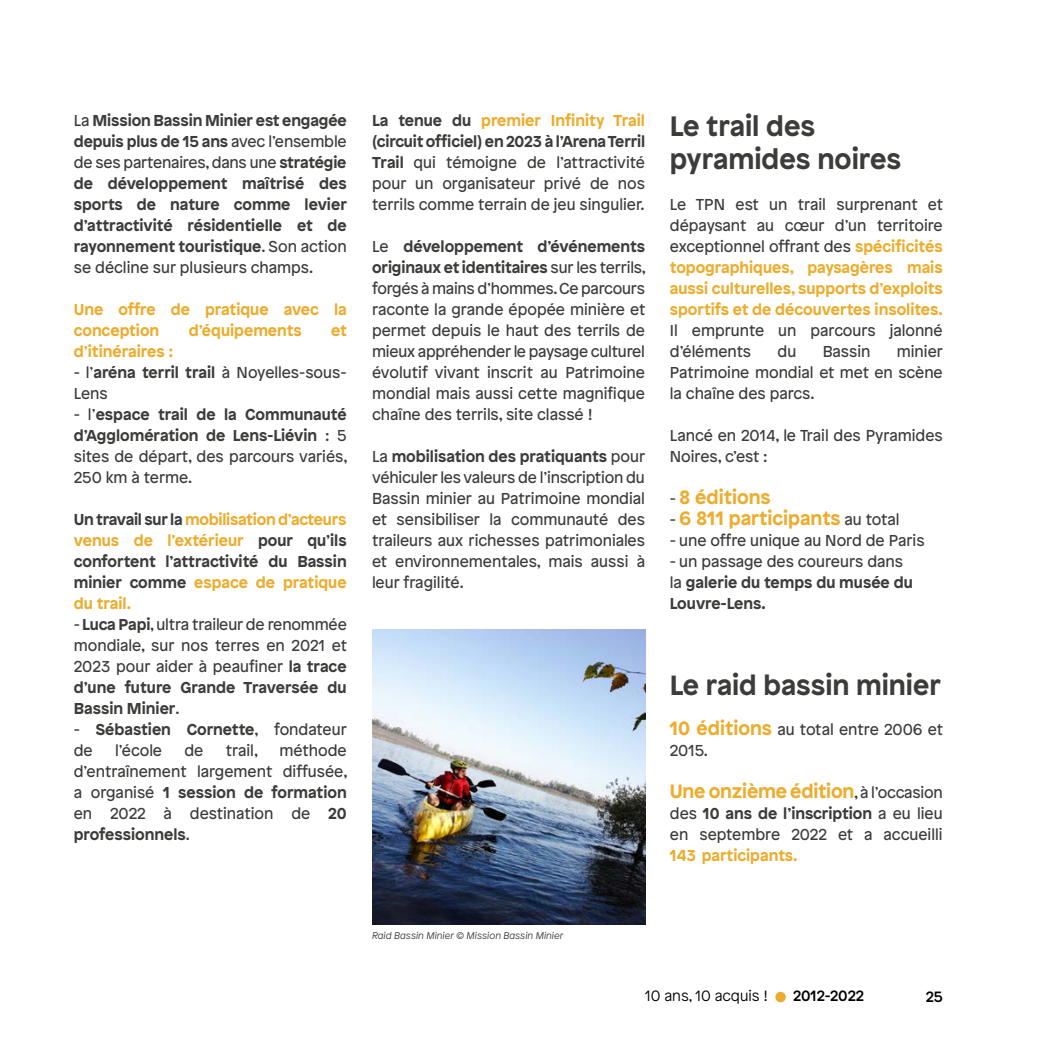
<style>
.page{position:relative;width:1042px;height:1042px;background:#fff}
.page>*{position:absolute;margin:0;border:0;box-sizing:border-box;transform-origin:0 0}
.t1{font:700 28px/33.6px "Patron";color:#3c3c3b}
.t2{font:700 27.65px "Patron";color:#3c3c3b}
.t3{font:700 19.25px "Patron";color:#ecac2d}
.t4{font:15.75px/21px "Patron";color:#3c3c3b;text-align:justify}
.t5{font:700 15.75px/21px "Patron";color:#3c3c3b;text-align:justify}
.t6{font:700 15.75px/21px "Patron";color:#ecac2d}
.t7{font:300 14.88px "Patron";color:#000}
.t8{font:500 14.88px "Patron";color:#000}
.t9{font:italic 300 9.62px "Patron";color:#3c3c3b}
.s1{font-weight:400}
.s2{font-weight:700}
.s3{color:#ecac2d}
.s4{font-weight:700;color:#ecac2d}
.s5{font-weight:400;color:#3c3c3b}
.s6{font-weight:400;font-size:15.75px;color:#3c3c3b}
.s7{font-weight:700;font-size:19.25px;color:#ecac2d}
</style>
<div class="page">
<div style="left:775px;top:992px;width:11px;height:10px;background:#ecac2d;border-radius:50%"></div>
<img style="left:372px;top:629px;width:273px;height:295px">
<p class="t5" style="left:74px;top:109px;width:274px"><span class="s1">La</span> Mission Bassin Minier est engagée depuis plus de 15 ans <span class="s1">avec l’ensemble de ses partenaires, dans une</span> stratégie de développement maîtrisé des sports de nature comme levier d’attractivité résidentielle et de rayonnement touristique<span class="s1">. Son action se décline sur plusieurs champs.</span></p>
<p class="t6" style="left:74px;top:298px;width:274px">Une offre de pratique avec la conception</p>
<p class="t6" style="left:189px;top:319px;width:114px">d’équipements</p>
<p class="t6" style="left:331px;top:319px;width:17px">et</p>
<p class="t6" style="left:74px;top:340px;width:101px">d’itinéraires :</p>
<p class="t4" style="left:74px;top:361px;width:274px">- l’<span class="s2">aréna terril trail</span> à Noyelles-sous-<br>Lens</p>
<p class="t5" style="left:74px;top:403px;width:275px"><span class="s1">- l’</span>espace trail de la Communauté d’Agglomération de Lens-Liévin <span class="s1">: 5 sites de départ, des parcours variés, 250 km à terme.</span></p>
<p class="t5" style="left:74px;top:508px;width:274px">Un travail sur la <span class="s3">mobilisation d’acteurs venus de l’extérieur</span> pour qu’ils confortent l’attractivité du Bassin minier comme <span class="s3">espace de pratique du trail.</span></p>
<p class="t4" style="left:74px;top:613px;width:275px">- <span class="s2">Luca Papi</span>, ultra traileur de renommée mondiale, sur nos terres en 2021 et 2023 pour aider à peaufiner <span class="s2">la trace d’une future Grande Traversée du Bassin Minier</span>.</p>
<p class="t5" style="left:74px;top:717px;width:274px"><span class="s1">-</span> Sébastien Cornette<span class="s1">, fondateur de</span></p>
<p class="t4" style="left:115px;top:739px;width:48px">l’école</p>
<p class="t4" style="left:184px;top:739px;width:20px">de</p>
<p class="t4" style="left:226px;top:739px;width:34px">trail,</p>
<p class="t4" style="left:74px;top:739px;width:275px;text-indent:206px">méthode d’entraînement largement diffusée, a organisé <span class="s2">1 session de formation </span>en 2022 à destination de <span class="s2">20 professionnels</span>.</p>
<p class="t4" style="left:372px;top:109px;width:274px"><span class="s2">La tenue du</span> <span class="s4">premier Infinity Trail </span><span class="s2">(circuit officiel) en 2023 à l’Arena Terril Trail</span> qui témoigne de l’attractivité pour un organisateur privé de nos terrils comme terrain de jeu singulier.</p>
<p class="t4" style="left:372px;top:235px;width:275px">Le <span class="s2">développement d’événements originaux et identitaires</span> sur les terrils, forgés à mains d’hommes. Ce parcours raconte la grande épopée minière et permet depuis le haut des terrils de mieux appréhender le paysage culturel évolutif vivant inscrit au Patrimoine mondial mais aussi cette magnifique chaîne des terrils, site classé !</p>
<p class="t4" style="left:372px;top:445px;width:274px">La <span class="s2">mobilisation des pratiquants</span> pour véhiculer les valeurs de l’inscription du Bassin minier au Patrimoine mondial et sensibiliser la communauté des traileurs aux richesses patrimoniales et environnementales, mais aussi à leur fragilité.</p>
<h1 class="t1" style="left:670px;top:107px;width:233px">Le trail des pyramides noires</h1>
<p class="t6" style="left:670px;top:193px;width:275px;text-align:justify"><span class="s5">Le TPN est un trail surprenant et dépaysant au cœur d’un territoire exceptionnel offrant des</span> spécificités topographiques, paysagères mais aussi culturelles, supports d’exploits sportifs et de découvertes insolites.</p>
<p class="t4" style="left:670px;top:319px;width:274px">Il emprunte un parcours jalonné d’éléments</p>
<p class="t4" style="left:670px;top:340px;width:275px;text-indent:227px">minier Patrimoine mondial et met en scène la chaîne des parcs.</p>
<p class="t4" style="left:670px;top:424px;width:274px">Lancé en 2014, le Trail des Pyramides<br>Noires, c’est :</p>
<p class="t3" style="left:670px;top:482px;width:102px"><span class="s6">-</span> 8 éditions</p>
<p class="t3" style="left:670px;top:503px;width:231px"><span class="s6">-</span> 6 811 participants <span class="s6">au total</span></p>
<p class="t4" style="left:670px;top:529px;width:256px">- une offre unique au Nord de Paris</p>
<p class="t5" style="left:670px;top:550px;width:244px;text-align:left"><span class="s1">- un passage des coureurs dans la</span> galerie du temps du musée du<br>Louvre-Lens.</p>
<p class="t4" style="left:777px;top:340px;width:20px">du</p>
<p class="t4" style="left:822px;top:340px;width:49px">Bassin</p>
<h2 class="t2" style="left:670px;top:663px;width:272px">Le raid bassin minier</h2>
<p class="t4" style="left:670px;top:718px;width:275px"><span class="s7">10 éditions</span> au total entre 2006 et<br>2015.</p>
<p class="t3" style="left:670px;top:776px;width:274px">Une onzième édition<span class="s6">, à l’occasion</span></p>
<p class="t4" style="left:670px;top:802px;width:274px">des <span class="s2">10 ans de l’inscription</span> a eu lieu en septembre 2022 et a accueilli</p>
<p class="t6" style="left:670px;top:844px;width:129px">143 participants.</p>
<p class="t9" style="left:372px;top:928px;width:193px">Raid Bassin Minier © Mission Bassin Minier</p>
<p class="t7" style="left:645px;top:985px;width:124px">10 ans, 10 acquis !</p>
<p class="t8" style="left:793px;top:984px;width:72px">2012-2022</p>
<p class="t8" style="left:926px;top:985px;width:18px">25</p>
</div>
